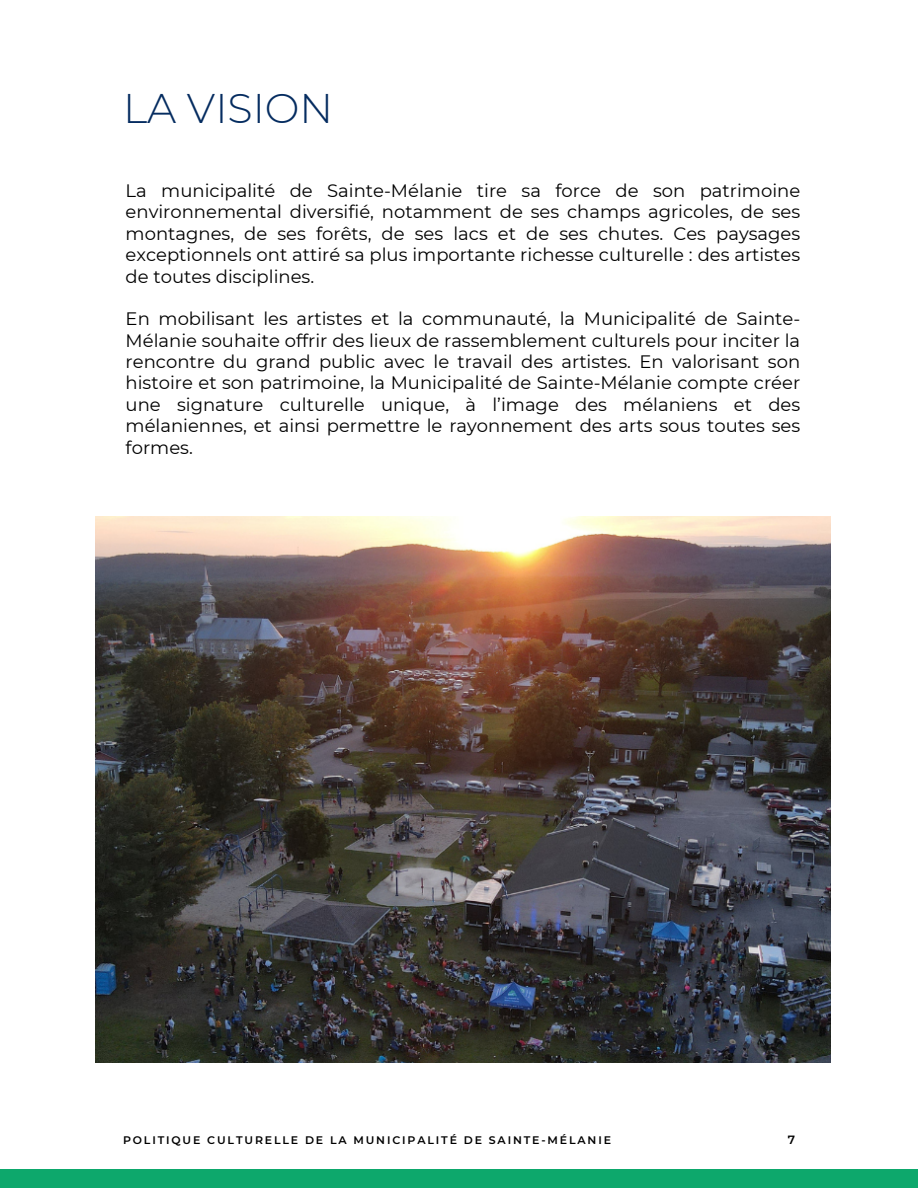
<style>
.page{position:relative;width:918px;height:1188px;background:#fff}
.page>*{position:absolute;margin:0;border:0;box-sizing:border-box;transform-origin:0 0}
.t1{font:300 41.4px "Montserrat";color:#052c60}
.t2{font:18px/21.3px "Montserrat";color:#000;text-align:justify}
.t3{font:600 12px "Montserrat";color:#000}
.t4{font:600 10.95px "Montserrat";letter-spacing:.17em;color:#000}
</style>
<div class="page">
<div style="left:0;top:1170px;width:918px;height:18px;background:#0da86c"></div>
<img style="left:96px;top:517px;width:734px;height:545px">
<p class="t1" style="left:123px;top:83px;width:212px">LA VISION</p>
<p class="t2" style="left:126px;top:180px;width:676px">La municipalité de Sainte-Mélanie tire sa force de son patrimoine environnemental diversifié, notamment de ses champs agricoles, de ses montagnes, de ses forêts, de ses lacs et de ses chutes. Ces paysages exceptionnels ont attiré sa plus importante richesse culturelle : des artistes de toutes disciplines.</p>
<p class="t2" style="left:126px;top:308px;width:676px">En mobilisant les artistes et la communauté, la Municipalité de Sainte-Mélanie souhaite offrir des lieux de rassemblement culturels pour inciter la rencontre du grand public avec le travail des artistes. En valorisant son histoire et son patrimoine, la Municipalité de Sainte-Mélanie compte créer une signature culturelle unique, à l’image des mélaniens et des mélaniennes, et ainsi permettre le rayonnement des arts sous toutes ses formes.</p>
<p class="t4" style="left:123px;top:1133px;width:490px">POLITIQUE CULTURELLE DE LA MUNICIPALITÉ DE SAINTE-MÉLANIE</p>
<p class="t3" style="left:788px;top:1132px;width:9px">7</p>
</div>
